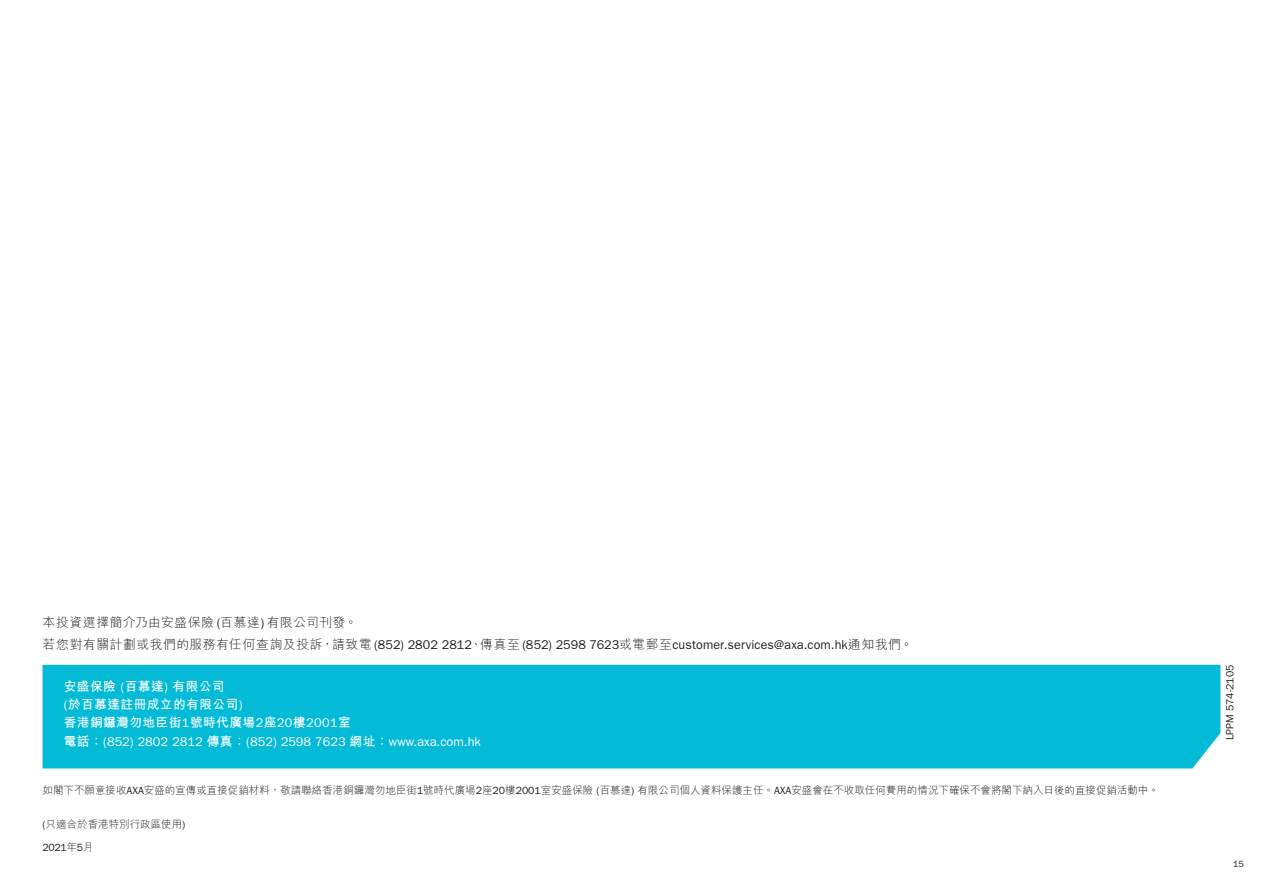
<style>
.page{position:relative;width:1263px;height:893px;background:#fff}
.page>*{position:absolute;margin:0;border:0;box-sizing:border-box;transform-origin:0 0}
.t1{font:12.75px "Franklin Gothic";letter-spacing:.01em;color:#231f20}
.t2{font:12.75px/18px "M Hei Bold HKSCS";letter-spacing:.03em;color:#fff}
.t3{font:12.75px "Franklin Gothic";color:#fff}
.t4{font:12.75px "M Hei Light HKSCS";letter-spacing:.05em;color:#231f20}
.t5{font:10.5px "M Hei Light HKSCS";color:#231f20}
.t6{font:10.5px "Franklin Gothic";color:#231f20}
.t7{font:9px "Franklin Gothic";color:#231f20}
.s1{font-family:"Franklin Gothic"}
.s2{font-family:"M Hei Light HKSCS"}
.s3{font-family:"M Hei Bold HKSCS"}
</style>
<div class="page">
<div style="left:43px;top:665px;width:1177px;height:103px;background:#03bbd7"></div>
<p class="t4" style="left:43px;top:613px;width:316px">本投資選擇簡介乃由安盛保險 <span class="s1">(</span>百慕達<span class="s1">)</span> 有限公司刊發。</p>
<p class="t1" style="left:43px;top:638px;width:872px"><span class="s2">若您對有關計劃或我們的服務有任何查詢及投訴，請致電</span> (852) 2802 2812<span class="s2">、傳真至</span> (852) 2598 7623<span class="s2">或電郵至</span>customer.services@axa.com.hk<span class="s2">通知我們。</span></p>
<p class="t2" style="left:64px;top:677px;width:289px">安盛保險 <span class="s1">(</span>百慕達<span class="s1">)</span> 有限公司<br><span class="s1">(</span>於百慕達註冊成立的有限公司<span class="s1">)<br></span>香港銅鑼灣勿地臣街<span class="s1">1</span>號時代廣場<span class="s1">2</span>座<span class="s1">20</span>樓<span class="s1">2001</span>室</p>
<p class="t3" style="left:64px;top:734px;width:419px"><span class="s3">電話：</span>(852) 2802 2812 <span class="s3">傳真：</span>(852) 2598 7623 <span class="s3">網址：</span>www.axa.com.hk</p>
<p class="t5" style="left:43px;top:783px;width:1118px">如閣下不願意接收<span class="s1">AXA</span>安盛的宣傳或直接促銷材料，敬請聯絡香港銅鑼灣勿地臣街<span class="s1">1</span>號時代廣場<span class="s1">2</span>座<span class="s1">20</span>樓<span class="s1">2001</span>室安盛保險 <span class="s1">(</span>百慕達<span class="s1">)</span> 有限公司個人資料保護主任。<span class="s1">AXA</span>安盛會在不收取任何費用的情況下確保不會將閣下納入日後的直接促銷活動中。</p>
<p class="t5" style="left:43px;top:817px;width:144px"><span class="s1">(</span>只適合於香港特別行政區使用<span class="s1">)</span></p>
<p class="t6" style="left:43px;top:841px;width:52px">2021<span class="s2">年</span>5<span class="s2">月</span></p>
<p class="t6" style="left:1224px;top:740px;width:77px;rotate:-90deg">LPPM 574-2105</p>
<p class="t7" style="left:1233px;top:858px;width:12px">15</p>
</div>
